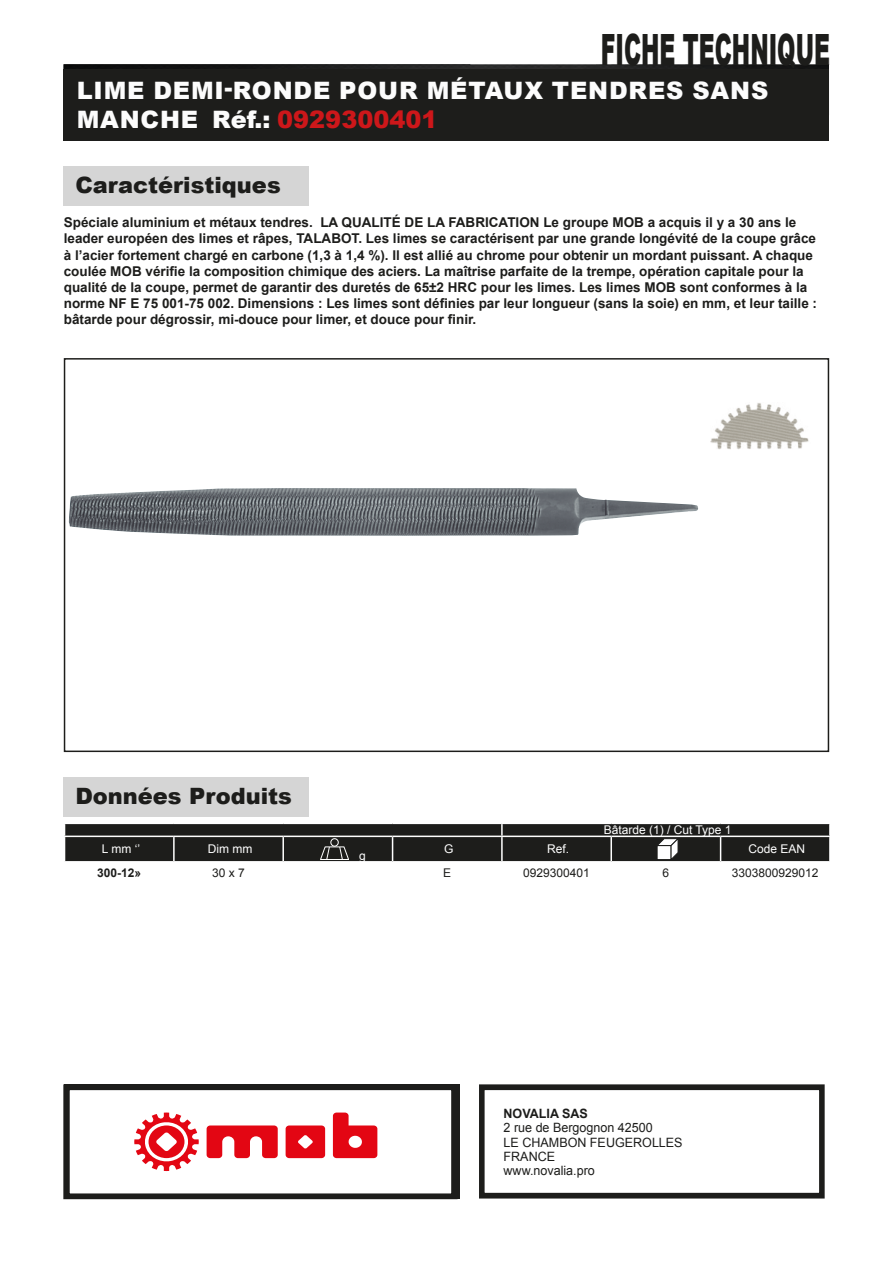
<style>
.page{position:relative;width:893px;height:1263px;background:#fff}
.page>*{position:absolute;margin:0;border:0;box-sizing:border-box;transform-origin:0 0}
.t1{font:900 43.2px "Arial";color:#1d1d1b;scale:.51 1}
.t2{font:900 24px/28.8px "Arial";letter-spacing:.035em;color:#fcfcfc}
.t3{font:900 22.5px "Arial";color:#1d1d1b}
.t4{font:700 13.5px/16.2px "Arial";color:#1d1d1b}
.t5{font:12.9px/14.2px "Arial";color:#1d1d1b}
.t6{font:700 12.9px "Arial";color:#1d1d1b}
.t7{font:12px "Arial";color:#fff}
.t8{font:12px "Arial";color:#1d1d1b}
.t9{font:700 12px "Arial";color:#1d1d1b}
.s1{color:#cd171a}
</style>
<div class="page">
<img style="left:64px;top:64px;width:765px;height:5px">
<div style="left:64px;top:69px;width:765px;height:71px;background:#1d1d1b"></div>
<div style="left:479px;top:1084px;width:346px;height:114px;border:6px solid #1d1d1b"></div>
<div style="left:64px;top:166px;width:245px;height:39px;background:#d5d5d5"></div>
<div style="left:64px;top:358px;width:765px;height:394px;border:2px solid #1d1d1b"></div>
<div style="left:64px;top:777px;width:245px;height:39px;background:#d5d5d5"></div>
<svg style="left:64px;top:823px;width:766px;height:39px;background:#363635"></svg>
<img style="left:69px;top:488px;width:629px;height:48px">
<img style="left:710px;top:403px;width:99px;height:46px">
<div style="left:64px;top:1084px;width:393px;height:115px;border:6px solid #1d1d1b"></div>
<svg style="left:207px;top:1125px;width:71px;height:33px"></svg>
<svg style="left:286px;top:1125px;width:39px;height:33px"></svg>
<svg style="left:134px;top:1112px;width:65px;height:59px"></svg>
<svg style="left:333px;top:1112px;width:44px;height:46px"></svg>
<h1 class="t1" style="left:601px;top:18px;width:451px">FICHE TECHNIQUE</h1>
<h2 class="t2" style="left:77px;top:75px;width:693px">LIME DEMI-RONDE POUR MÉTAUX TENDRES SANS<br>MANCHE Réf.: <span class="s1">0929300401</span></h2>
<h3 class="t3" style="left:75px;top:168px;width:207px">Caractéristiques</h3>
<p class="t4" style="left:64px;top:214px;width:755px">Spéciale aluminium et métaux tendres. LA QUALITÉ DE LA FABRICATION Le groupe MOB a acquis il y a 30 ans le leader européen des limes et râpes, TALABOT. Les limes se caractérisent par une grande longévité de la coupe grâce à l’acier fortement chargé en carbone (1,3 à 1,4 %). Il est allié au chrome pour obtenir un mordant puissant. A chaque coulée MOB vérifie la composition chimique des aciers. La maîtrise parfaite de la trempe, opération capitale pour la qualité de la coupe, permet de garantir des duretés de 65±2 HRC pour les limes. Les limes MOB sont conformes à la norme NF E 75 001-75 002. Dimensions : Les limes sont définies par leur longueur (sans la soie) en mm, et leur taille : bâtarde pour dégrossir, mi-douce pour limer, et douce pour finir.</p>
<h3 class="t3" style="left:75px;top:779px;width:218px">Données Produits</h3>
<p class="t7" style="left:102px;top:841px;width:40px">L mm ‘’</p>
<p class="t7" style="left:208px;top:841px;width:46px">Dim mm</p>
<p class="t7" style="left:359px;top:847px;width:8px">g</p>
<p class="t7" style="left:604px;top:822px;width:129px">Bâtarde (1) / Cut Type 1</p>
<p class="t7" style="left:444px;top:841px;width:11px">G</p>
<p class="t7" style="left:547px;top:841px;width:24px">Ref.</p>
<p class="t7" style="left:749px;top:841px;width:58px">Code EAN</p>
<p class="t9" style="left:97px;top:864px;width:46px">300-12»</p>
<p class="t8" style="left:212px;top:864px;width:34px">30 x 7</p>
<p class="t8" style="left:443px;top:864px;width:10px">E</p>
<p class="t8" style="left:523px;top:864px;width:68px">0929300401</p>
<p class="t8" style="left:663px;top:864px;width:8px">6</p>
<p class="t8" style="left:732px;top:864px;width:88px">3303800929012</p>
<p class="t6" style="left:504px;top:1105px;width:86px">NOVALIA SAS</p>
<p class="t5" style="left:504px;top:1121px;width:181px">2 rue de Bergognon 42500<br>LE CHAMBON FEUGEROLLES<br>FRANCE<br>www.novalia.pro</p>
</div>
